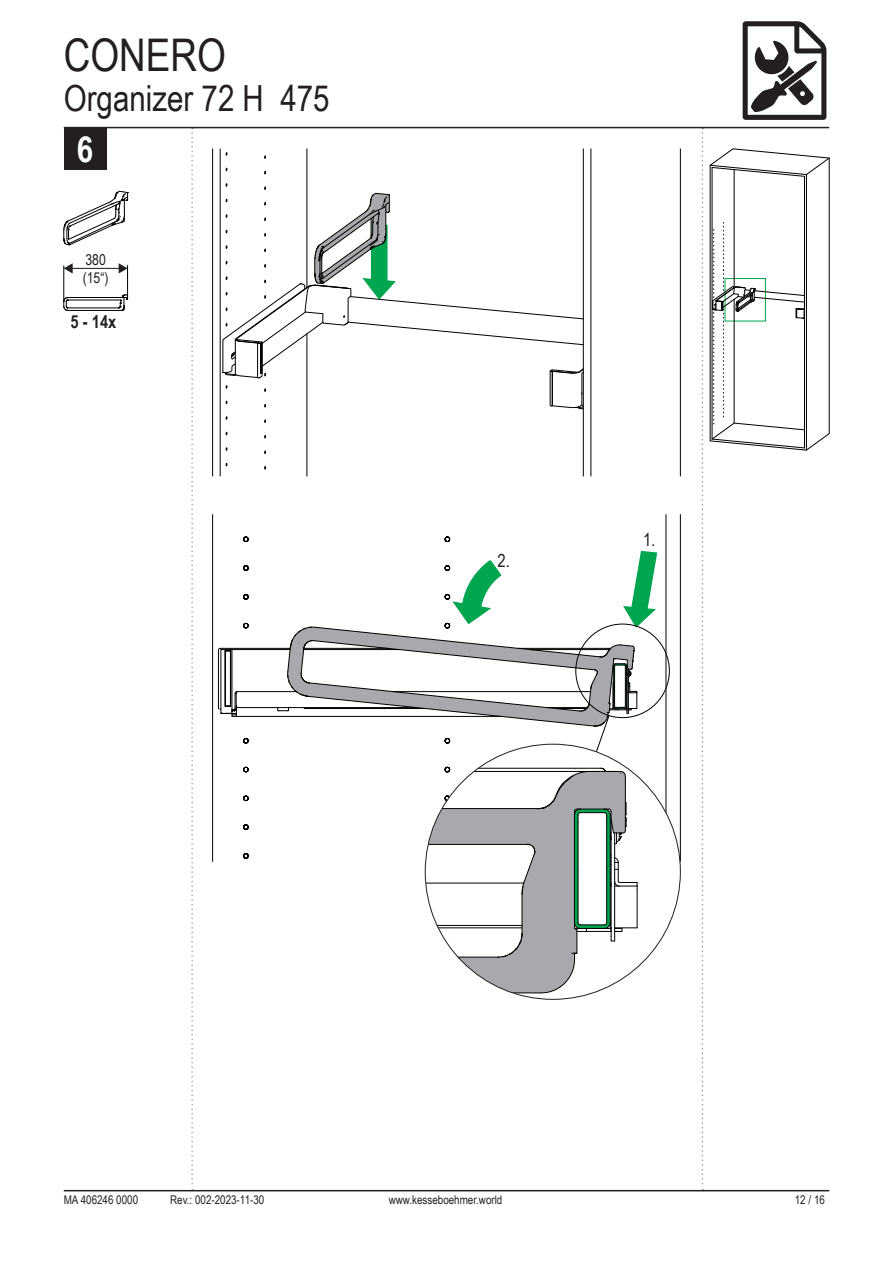
<style>
.page{position:relative;width:893px;height:1263px;background:#fff}
.page>*{position:absolute;margin:0;border:0;box-sizing:border-box;transform-origin:0 0}
.t1{font:45px "Arial Narrow";color:#231f20}
.t2{font:36px "Arial Narrow";color:#231f20}
.Schrittnummer{font:700 36px "Arial Narrow";color:#fff}
.Paginierung{font:700 18px "Arial Narrow";color:#231f20}
.t3{font:18px "Arial Narrow";color:#231f20}
.t4{font:15px/18px "Arial Narrow";color:#231f20}
.t5{font:12px "Arial Narrow";color:#231f20}
</style>
<div class="page">
<hr style="left:212px;top:149px;width:1px;height:327px;background:#000001">
<hr style="left:220px;top:149px;width:1px;height:327px;background:#000001">
<svg style="left:223px;top:184px;width:360px;height:225px"></svg>
<hr style="left:307px;top:334px;width:1px;height:142px;background:#000001">
<hr style="left:307px;top:149px;width:1px;height:138px;background:#000001">
<hr style="left:583px;top:149px;width:1px;height:327px;background:#000001">
<hr style="left:591px;top:149px;width:1px;height:327px;background:#000001">
<hr style="left:680px;top:149px;width:1px;height:327px;background:#000001">
<hr style="left:230px;top:648px;width:60px;height:1px;background:#000001">
<hr style="left:218px;top:650px;width:1px;height:58px;background:#000001">
<hr style="left:236px;top:716px;width:265px;height:1px;background:#000001">
<hr style="left:232px;top:649px;width:1px;height:63px;background:#000001">
<hr style="left:230px;top:651px;width:1px;height:55px;background:#000001">
<hr style="left:225px;top:651px;width:1px;height:55px;background:#000001">
<hr style="left:221px;top:649px;width:1px;height:64px;background:#000001">
<hr style="left:238px;top:707px;width:178px;height:1px;background:#000001">
<hr style="left:237px;top:691px;width:59px;height:1px;background:#000001">
<svg style="left:218px;top:648px;width:19px;height:4px"></svg>
<svg style="left:218px;top:691px;width:20px;height:26px"></svg>
<hr style="left:237px;top:649px;width:53px;height:1px;background:#000001">
<hr style="left:680px;top:514px;width:1px;height:347px;background:#000001">
<hr style="left:666px;top:514px;width:1px;height:347px;background:#000001">
<hr style="left:212px;top:514px;width:1px;height:347px;background:#000001">
<svg style="left:243px;top:853px;width:6px;height:6px"></svg>
<svg style="left:243px;top:825px;width:6px;height:5px"></svg>
<svg style="left:243px;top:796px;width:6px;height:5px"></svg>
<svg style="left:243px;top:767px;width:6px;height:5px"></svg>
<svg style="left:243px;top:738px;width:6px;height:6px"></svg>
<svg style="left:243px;top:623px;width:6px;height:6px"></svg>
<svg style="left:243px;top:594px;width:6px;height:6px"></svg>
<svg style="left:243px;top:565px;width:6px;height:6px"></svg>
<svg style="left:445px;top:537px;width:5px;height:5px"></svg>
<svg style="left:243px;top:537px;width:6px;height:5px"></svg>
<svg style="left:278px;top:551px;width:379px;height:201px"></svg>
<div style="left:425px;top:744px;width:255px;height:255px;background:#fff;border-radius:50%"></div>
<hr style="left:425px;top:993px;width:116px;height:1px;background:#000001">
<svg style="left:425px;top:767px;width:213px;height:226px"></svg>
<svg style="left:64px;top:191px;width:64px;height:54px"></svg>
<hr style="left:68px;top:310px;width:54px;height:1px;background:#000001">
<hr style="left:68px;top:308px;width:51px;height:1px;background:#000001">
<hr style="left:68px;top:300px;width:53px;height:1px;background:#000001">
<hr style="left:68px;top:297px;width:53px;height:1px;background:#000001">
<svg style="left:64px;top:297px;width:5px;height:14px"></svg>
<svg style="left:119px;top:295px;width:10px;height:16px"></svg>
<hr style="left:71px;top:268px;width:49px;height:1px;background:#231f20">
<svg style="left:65px;top:263px;width:8px;height:10px"></svg>
<svg style="left:119px;top:263px;width:8px;height:10px"></svg>
<hr style="left:64px;top:265px;width:1px;height:37px;background:#000001">
<hr style="left:127px;top:265px;width:1px;height:31px;background:#000001">
<svg style="left:710px;top:149px;width:119px;height:301px"></svg>
<hr style="left:734px;top:299px;width:1px;height:124px;background:#000001">
<hr style="left:806px;top:175px;width:1px;height:275px;background:#000001">
<div style="left:64px;top:128px;width:42px;height:42px;background:#231f20"></div>
<svg style="left:702px;top:128px;width:1px;height:1062px"></svg>
<svg style="left:191px;top:128px;width:2px;height:1062px"></svg>
<hr style="left:64px;top:127px;width:765px;height:1px;background:#231f20">
<svg style="left:743px;top:21px;width:83px;height:98px"></svg>
<hr style="left:64px;top:1190px;width:765px;height:1px;background:#231f20">
<h1 class="t1" style="left:64px;top:22px;width:163px">CONERO</h1>
<h2 class="t2" style="left:64px;top:72px;width:267px">Organizer 72 H 475</h2>
<p class="Schrittnummer" style="left:77px;top:122px;width:18px">6</p>
<p class="t4" style="left:83px;top:251px;width:27px">380 (15“)</p>
<p class="Paginierung" style="left:71px;top:308px;width:47px">5 - 14x</p>
<p class="t3" style="left:498px;top:547px;width:14px">2.</p>
<p class="t3" style="left:643px;top:527px;width:14px">1.</p>
<p class="t5" style="left:64px;top:1191px;width:76px">MA 406246 0000</p>
<p class="t5" style="left:170px;top:1191px;width:96px">Rev.: 002-2023-11-30</p>
<p class="t5" style="left:389px;top:1191px;width:115px">www.kesseboehmer.world</p>
<p class="t5" style="left:795px;top:1191px;width:32px">12 / 16</p>
</div>
